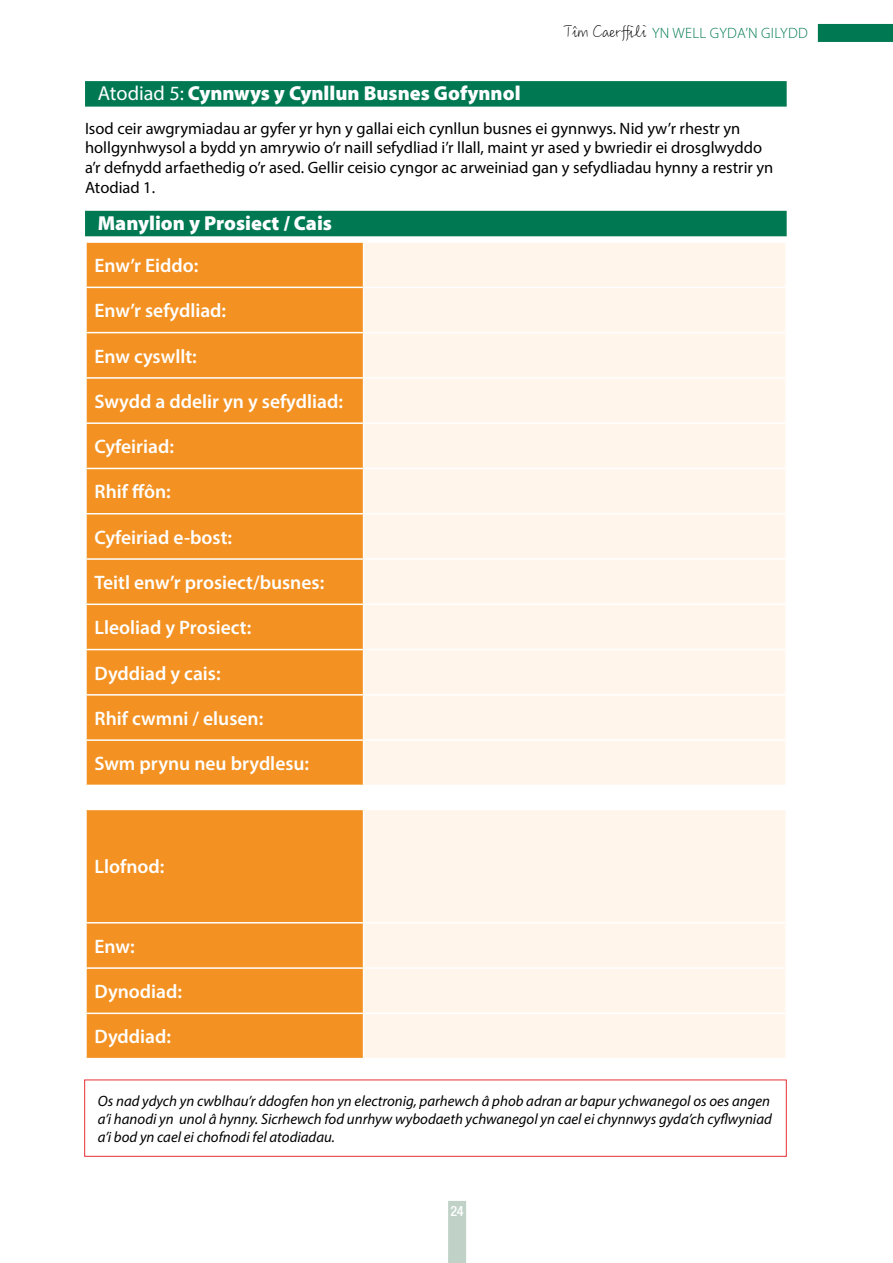
<style>
.page{position:relative;width:893px;height:1263px;background:#fff}
.page>*{position:absolute;margin:0;border:0;box-sizing:border-box;transform-origin:0 0}
.t1{font:900 20.25px "Myriad Pro";color:#fff}
.t2{font:600 19.5px "Myriad Pro";color:#fff}
.t3{font:16.5px/19.8px "Myriad Pro";color:#000}
.t4{font:italic 15px/18px "Myriad Pro";color:#000;text-align:justify}
.t5{font:300 15px "Myriad Pro";letter-spacing:.02em;color:#007952}
.t6{font:600 condensed 15px "Nimbus San Nov T";color:#fff}
.s1{font-weight:400}
.s2{font-family:"M Ling Wai Medium TC";font-weight:400;font-size:18px;color:#000}
</style>
<div class="page">
<div style="left:448px;top:1201px;width:18px;height:62px;background:#c0d2c7"></div>
<div style="left:818px;top:24px;width:75px;height:18px;background:#007952"></div>
<div style="left:85px;top:81px;width:702px;height:26px;background:#007952"></div>
<div style="left:85px;top:211px;width:702px;height:25px;background:#007952"></div>
<div style="left:87px;top:243px;width:276px;height:542px;background:#f39222"></div>
<div style="left:364px;top:243px;width:421px;height:542px;background:#fff5eb"></div>
<hr style="left:85px;top:287px;width:279px;height:1px;background:#fff">
<hr style="left:364px;top:287px;width:423px;height:1px;background:#fff">
<hr style="left:85px;top:332px;width:279px;height:1px;background:#fff">
<hr style="left:364px;top:332px;width:423px;height:1px;background:#fff">
<hr style="left:85px;top:377px;width:279px;height:2px;background:#fff">
<hr style="left:364px;top:377px;width:423px;height:2px;background:#fff">
<hr style="left:85px;top:422px;width:279px;height:2px;background:#fff">
<hr style="left:364px;top:422px;width:423px;height:2px;background:#fff">
<hr style="left:85px;top:468px;width:279px;height:1px;background:#fff">
<hr style="left:364px;top:468px;width:423px;height:1px;background:#fff">
<hr style="left:85px;top:513px;width:279px;height:1px;background:#fff">
<hr style="left:364px;top:513px;width:423px;height:1px;background:#fff">
<hr style="left:85px;top:558px;width:279px;height:2px;background:#fff">
<hr style="left:364px;top:558px;width:423px;height:2px;background:#fff">
<hr style="left:85px;top:603px;width:279px;height:2px;background:#fff">
<hr style="left:364px;top:603px;width:423px;height:2px;background:#fff">
<hr style="left:85px;top:649px;width:279px;height:1px;background:#fff">
<hr style="left:364px;top:649px;width:423px;height:1px;background:#fff">
<hr style="left:85px;top:694px;width:279px;height:2px;background:#fff">
<hr style="left:364px;top:694px;width:423px;height:2px;background:#fff">
<hr style="left:85px;top:739px;width:279px;height:2px;background:#fff">
<hr style="left:364px;top:739px;width:423px;height:2px;background:#fff">
<div style="left:87px;top:810px;width:276px;height:248px;background:#f39222"></div>
<div style="left:364px;top:810px;width:421px;height:248px;background:#fff5eb"></div>
<hr style="left:85px;top:922px;width:279px;height:1px;background:#fff">
<hr style="left:364px;top:922px;width:423px;height:1px;background:#fff">
<hr style="left:85px;top:967px;width:279px;height:2px;background:#fff">
<hr style="left:364px;top:967px;width:423px;height:2px;background:#fff">
<hr style="left:85px;top:1012px;width:279px;height:2px;background:#fff">
<hr style="left:364px;top:1012px;width:423px;height:2px;background:#fff">
<div style="left:84px;top:1079px;width:703px;height:78px;border:1px solid #e72f35"></div>
<p class="t1" style="left:98px;top:80px;width:424px"><span class="s1">Atodiad 5:</span> Cynnwys y Cynllun Busnes Gofynnol</p>
<p class="t5" style="left:563px;top:24px;width:246px"><span class="s2">Tîm Caerffili</span> YN WELL GYDA’N GILYDD</p>
<p class="t3" style="left:85px;top:118px;width:690px">Isod ceir awgrymiadau ar gyfer yr hyn y gallai eich cynllun busnes ei gynnwys. Nid yw’r rhestr yn hollgynhwysol a bydd yn amrywio o’r naill sefydliad i’r llall, maint yr ased y bwriedir ei drosglwyddo a’r defnydd arfaethedig o’r ased. Gellir ceisio cyngor ac arweiniad gan y sefydliadau hynny a restrir yn Atodiad 1.</p>
<p class="t1" style="left:98px;top:210px;width:236px">Manylion y Prosiect / Cais</p>
<p class="t2" style="left:94px;top:253px;width:105px">Enw’r Eiddo:</p>
<p class="t2" style="left:94px;top:298px;width:133px">Enw’r sefydliad:</p>
<p class="t2" style="left:94px;top:344px;width:104px">Enw cyswllt:</p>
<p class="t2" style="left:94px;top:389px;width:250px">Swydd a ddelir yn y sefydliad:</p>
<p class="t2" style="left:94px;top:434px;width:81px">Cyfeiriad:</p>
<p class="t2" style="left:94px;top:479px;width:78px">Rhif ffôn:</p>
<p class="t2" style="left:94px;top:525px;width:139px">Cyfeiriad e-bost:</p>
<p class="t2" style="left:94px;top:570px;width:231px">Teitl enw’r prosiect/busnes:</p>
<p class="t2" style="left:94px;top:615px;width:158px">Lleoliad y Prosiect:</p>
<p class="t2" style="left:94px;top:661px;width:128px">Dyddiad y cais:</p>
<p class="t2" style="left:94px;top:706px;width:170px">Rhif cwmni / elusen:</p>
<p class="t2" style="left:94px;top:751px;width:216px">Swm prynu neu brydlesu:</p>
<p class="t2" style="left:94px;top:854px;width:71px">Llofnod:</p>
<p class="t2" style="left:94px;top:934px;width:42px">Enw:</p>
<p class="t2" style="left:94px;top:979px;width:89px">Dynodiad:</p>
<p class="t2" style="left:94px;top:1024px;width:78px">Dyddiad:</p>
<p class="t4" style="left:98px;top:1091px;width:676px">Os nad ydych yn cwblhau’r ddogfen hon yn electronig, parhewch â phob adran ar bapur ychwanegol os oes angen a’i hanodi yn unol â hynny. Sicrhewch fod unrhyw wybodaeth ychwanegol yn cael ei chynnwys gyda’ch cyflwyniad a’i bod yn cael ei chofnodi fel atodiadau.</p>
<p class="t6" style="left:450px;top:1202px;width:15px">24</p>
</div>
